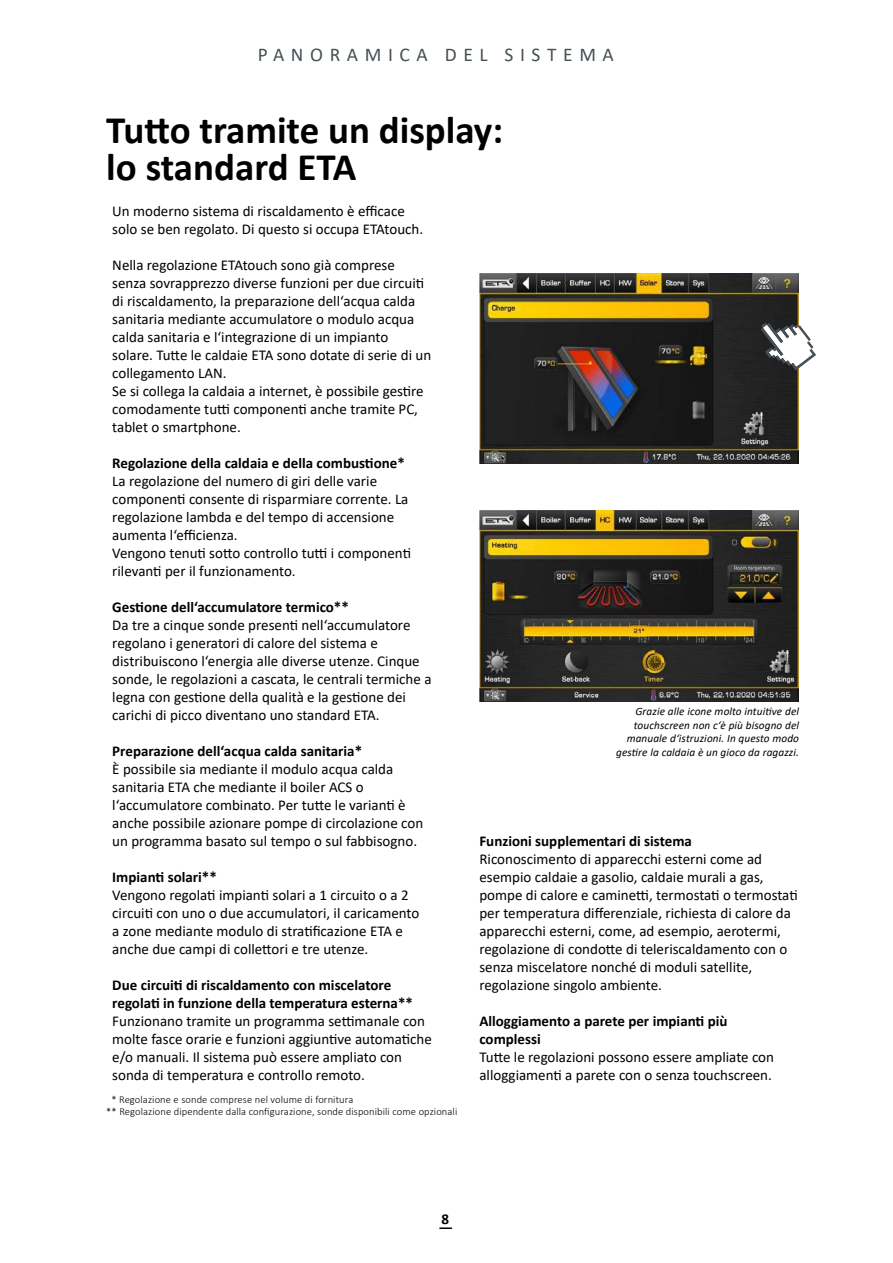
<style>
.page{position:relative;width:893px;height:1263px;background:#fff}
.page>*{position:absolute;margin:0;border:0;box-sizing:border-box;transform-origin:0 0}
.t1{font:700 39px/37.5px "Calibri";color:#000}
.t2{font:19.5px "Calibri";letter-spacing:.34em;color:#465055}
.t3{font:15px/18px "Calibri";color:#000}
.t4{font:700 15px/18px "Calibri";color:#000}
.t5{font:italic 11.25px/13.5px "Calibri";letter-spacing:.01em;color:#000;text-align:right}
.t6{font:300 10.5px/12.6px "Calibri";letter-spacing:.01em;color:#000}
</style>
<div class="page">
<svg style="left:440px;top:1227px;width:11px;height:2px"></svg>
<img style="left:479px;top:274px;width:319px;height:190px">
<svg style="left:761px;top:322px;width:55px;height:49px"></svg>
<img style="left:479px;top:511px;width:319px;height:191px">
<h2 class="t2" style="left:258px;top:41px;width:358px">PANORAMICA DEL SISTEMA</h2>
<h1 class="t1" style="left:106px;top:110px;width:398px">Tutto tramite un display: lo standard ETA</h1>
<p class="t3" style="left:112px;top:202px;width:312px">Un moderno sistema di riscaldamento è efficace solo se ben regolato. Di questo si occupa ETAtouch.</p>
<p class="t3" style="left:112px;top:256px;width:320px">Nella regolazione ETAtouch sono già comprese senza sovrapprezzo diverse funzioni per due circuiti di riscaldamento, la preparazione dell‘acqua calda sanitaria mediante accumulatore o modulo acqua calda sanitaria e l‘integrazione di un impianto solare. Tutte le caldaie ETA sono dotate di serie di un collegamento LAN.<br>Se si collega la caldaia a internet, è possibile gestire comodamente tutti componenti anche tramite PC, tablet o smartphone.</p>
<p class="t4" style="left:112px;top:454px;width:294px">Regolazione della caldaia e della combustione*</p>
<p class="t3" style="left:112px;top:472px;width:300px">La regolazione del numero di giri delle varie componenti consente di risparmiare corrente. La regolazione lambda e del tempo di accensione aumenta l‘efficienza.<br>Vengono tenuti sotto controllo tutti i componenti rilevanti per il funzionamento.</p>
<p class="t4" style="left:112px;top:598px;width:238px">Gestione dell‘accumulatore termico**</p>
<p class="t3" style="left:112px;top:616px;width:321px">Da tre a cinque sonde presenti nell‘accumulatore regolano i generatori di calore del sistema e distribuiscono l‘energia alle diverse utenze. Cinque sonde, le regolazioni a cascata, le centrali termiche a legna con gestione della qualità e la gestione dei carichi di picco diventano uno standard ETA.</p>
<p class="t4" style="left:112px;top:742px;width:251px">Preparazione dell‘acqua calda sanitaria*</p>
<p class="t3" style="left:112px;top:760px;width:312px">È possibile sia mediante il modulo acqua calda sanitaria ETA che mediante il boiler ACS o l‘accumulatore combinato. Per tutte le varianti è anche possibile azionare pompe di circolazione con un programma basato sul tempo o sul fabbisogno.</p>
<p class="t4" style="left:112px;top:868px;width:106px">Impianti solari**</p>
<p class="t3" style="left:112px;top:886px;width:309px">Vengono regolati impianti solari a 1 circuito o a 2 circuiti con uno o due accumulatori, il caricamento a zone mediante modulo di stratificazione ETA e anche due campi di collettori e tre utenze.</p>
<p class="t4" style="left:112px;top:976px;width:302px">Due circuiti di riscaldamento con miscelatore regolati in funzione della temperatura esterna**</p>
<p class="t3" style="left:112px;top:1012px;width:321px">Funzionano tramite un programma settimanale con molte fasce orarie e funzioni aggiuntive automatiche e/o manuali. Il sistema può essere ampliato con sonda di temperatura e controllo remoto.</p>
<p class="t5" style="left:616px;top:704px;width:184px">Grazie alle icone molto intuitive del touchscreen non c‘è più bisogno del manuale d‘istruzioni. In questo modo gestire la caldaia è un gioco da ragazzi.</p>
<p class="t4" style="left:479px;top:832px;width:214px">Funzioni supplementari di sistema</p>
<p class="t3" style="left:479px;top:850px;width:320px">Riconoscimento di apparecchi esterni come ad esempio caldaie a gasolio, caldaie murali a gas, pompe di calore e caminetti, termostati o termostati per temperatura differenziale, richiesta di calore da apparecchi esterni, come, ad esempio, aerotermi, regolazione di condotte di teleriscaldamento con o senza miscelatore nonché di moduli satellite, regolazione singolo ambiente.</p>
<p class="t4" style="left:479px;top:1012px;width:250px">Alloggiamento a parete per impianti più complessi</p>
<p class="t3" style="left:479px;top:1048px;width:296px">Tutte le regolazioni possono essere ampliate con alloggiamenti a parete con o senza touchscreen.</p>
<p class="t6" style="left:106px;top:1093px;width:352px;text-indent:5px">* Regolazione e sonde comprese nel volume di fornitura<br>** Regolazione dipendente dalla configurazione, sonde disponibili come opzionali</p>
<p class="t4" style="left:441px;top:1210px;width:9px">8</p>
</div>
